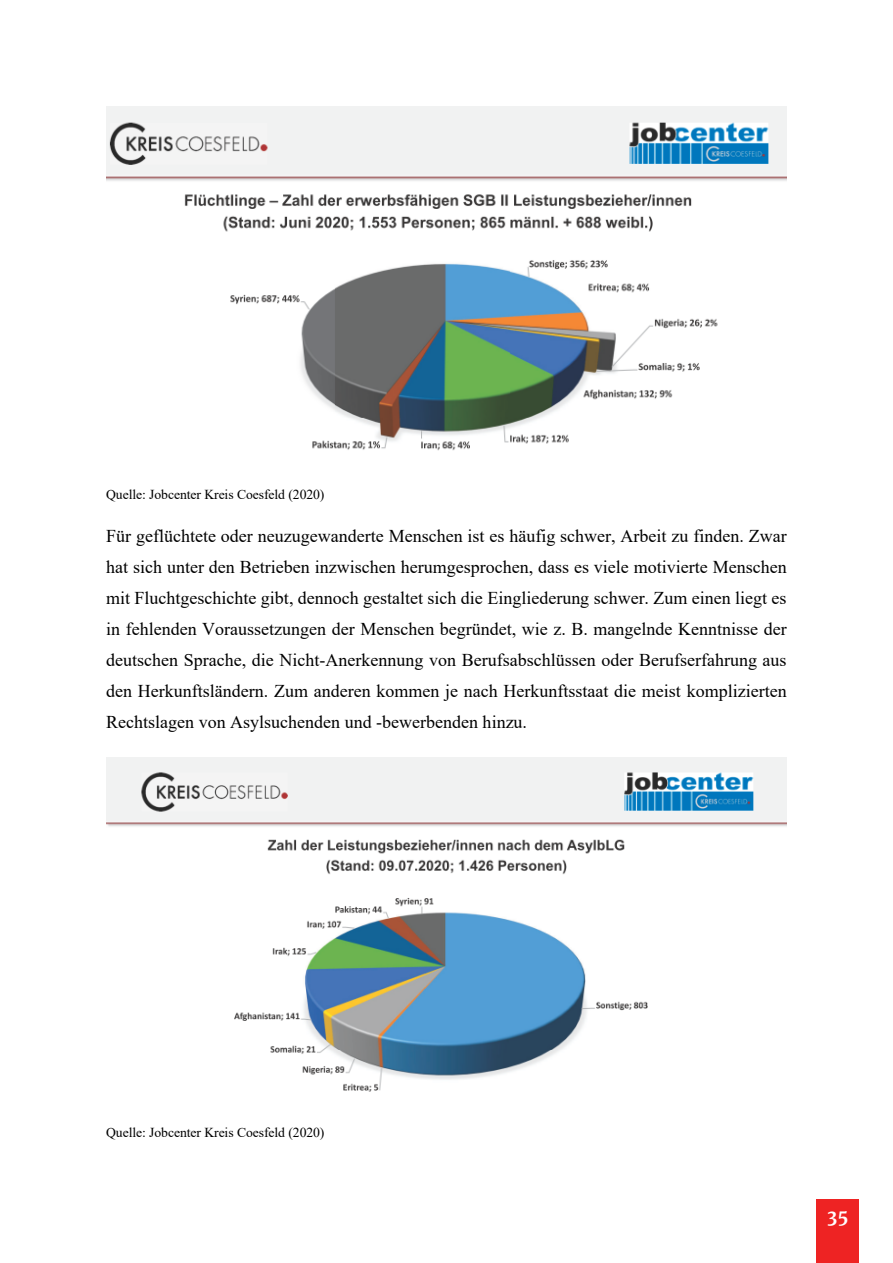
<style>
.page{position:relative;width:893px;height:1263px;background:#fff}
.page>*{position:absolute;margin:0;border:0;box-sizing:border-box;transform-origin:0 0}
.t1{font:18px/31px "Times New Roman";color:#000;text-align:justify}
.t2{font:700 18px "Merriweather";color:#fff}
.t3{font:13.65px "Times New Roman";letter-spacing:-.005em;color:#000}
</style>
<div class="page">
<img style="left:106px;top:106px;width:681px;height:345px">
<img style="left:106px;top:757px;width:681px;height:335px">
<div style="left:816px;top:1199px;width:43px;height:64px;background:#ee2323"></div>
<p class="t3" style="left:106px;top:485px;width:220px">Quelle: Jobcenter Kreis Coesfeld (2020)</p>
<p class="t1" style="left:106px;top:520px;width:682px">Für geflüchtete oder neuzugewanderte Menschen ist es häufig schwer, Arbeit zu finden. Zwar hat sich unter den Betrieben inzwischen herumgesprochen, dass es viele motivierte Menschen mit Fluchtgeschichte gibt, dennoch gestaltet sich die Eingliederung schwer. Zum einen liegt es in fehlenden Voraussetzungen der Menschen begründet, wie z. B. mangelnde Kenntnisse der deutschen Sprache, die Nicht-Anerkennung von Berufsabschlüssen oder Berufserfahrung aus den Herkunftsländern. Zum anderen kommen je nach Herkunftsstaat die meist komplizierten Rechtslagen von Asylsuchenden und -bewerbenden hinzu.</p>
<p class="t3" style="left:106px;top:1123px;width:220px">Quelle: Jobcenter Kreis Coesfeld (2020)</p>
<p class="t2" style="left:827px;top:1204px;width:23px">35</p>
</div>
